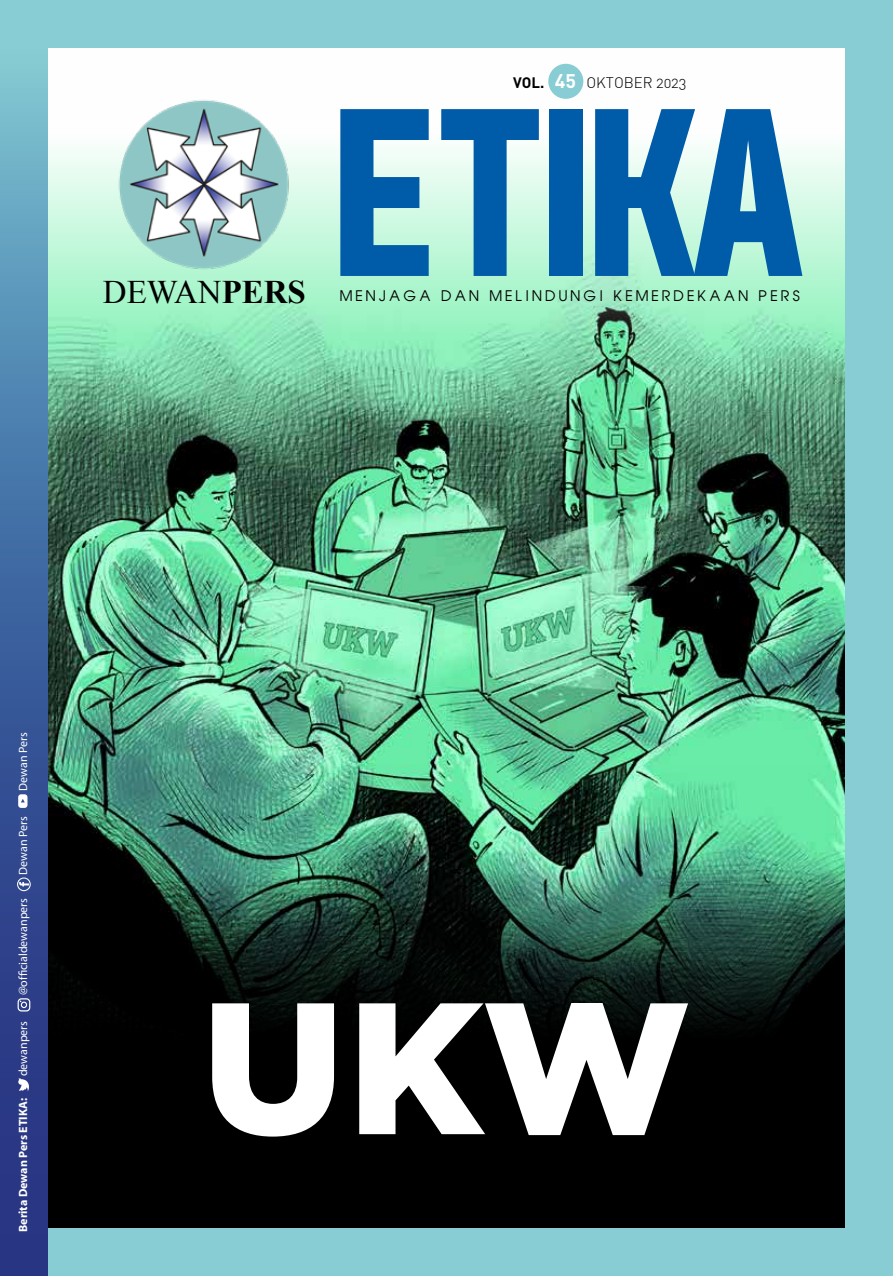
<style>
.page{position:relative;width:893px;height:1276px;background:#fff}
.page>*{position:absolute;margin:0;border:0;box-sizing:border-box;transform-origin:0 0}
.t1{font:201.9px "Evogria";letter-spacing:-.015em;color:#005ca8}
.t2{font:900 186.9px "Gotham";color:#fff}
.t3{font:32.85px "Times New Roman";color:#000}
.t4{font:300 15px "DIN Alternate";color:#000}
.t5{font:13.5px "Avant Garde";letter-spacing:.24em;color:#000}
.t6{font:12px "Myriad";color:#fff}
.t7{font:700 12px "Myriad";color:#fff}
.s1{font-weight:700}
.s2{font-family:"DIN";font-weight:700}
.s3{font-family:"DIN";font-weight:700;font-size:19.5px;color:#fff}
</style>
<div class="page">
<img style="left:48px;top:47px;width:798px;height:718px">
<svg style="left:48px;top:765px;width:798px;height:463px;background:#183127"></svg>
<div style="left:0;top:1228px;width:893px;height:48px;background:#88cdd3"></div>
<div style="left:548px;top:64px;width:35px;height:35px;background:#88cdd3;border-radius:50%"></div>
<div style="left:0;top:0;width:893px;height:47px;background:#88cdd3"></div>
<svg style="left:0;top:47px;width:48px;height:1229px;background:#4369a1"></svg>
<div style="left:846px;top:16px;width:47px;height:1260px;background:#88cdd3"></div>
<svg style="left:18px;top:998px;width:12px;height:13px"></svg>
<svg style="left:18px;top:1078px;width:11px;height:13px"></svg>
<svg style="left:19px;top:882px;width:10px;height:4px"></svg>
<div style="left:17px;top:877px;width:14px;height:14px;border:1px solid #fff;border-radius:50%"></div>
<svg style="left:18px;top:794px;width:9px;height:14px"></svg>
<img style="left:80px;top:89px;width:242px;height:187px">
<h3 class="t3" style="left:103px;top:270px;width:204px">DEWAN<span class="s1">PERS</span></h3>
<p class="t4" style="left:513px;top:73px;width:175px"><span class="s2">VOL.</span> <span class="s3">45</span> OKTOBER 2023</p>
<h1 class="t1" style="left:332px;top:51px;width:477px">ETIKA</h1>
<p class="t5" style="left:340px;top:287px;width:462px">MENJAGA DAN MELINDUNGI KEMERDEKAAN PERS</p>
<p class="t6" style="left:17px;top:791px;width:60px;rotate:-90deg">Dewan Pers</p>
<p class="t6" style="left:17px;top:875px;width:60px;rotate:-90deg">Dewan Pers</p>
<p class="t6" style="left:17px;top:995px;width:99px;rotate:-90deg">@officialdewanpers</p>
<p class="t6" style="left:17px;top:1076px;width:57px;rotate:-90deg">dewanpers</p>
<p class="t7" style="left:17px;top:1232px;width:136px;rotate:-90deg">Berita Dewan Pers ETIKA:</p>
<h2 class="t2" style="left:202px;top:960px;width:490px">UKW</h2>
</div>
